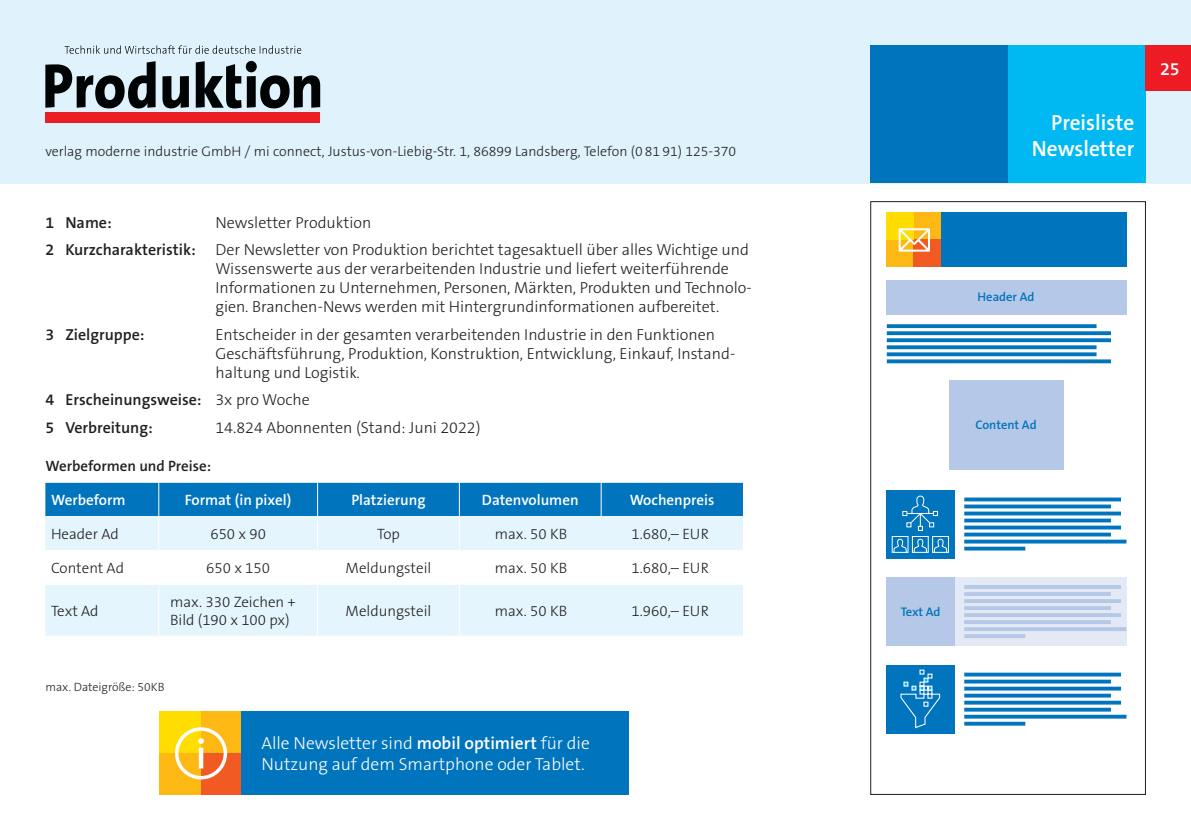
<style>
.page{position:relative;width:1191px;height:840px;background:#fff}
.page>*{position:absolute;margin:0;border:0;box-sizing:border-box;transform-origin:0 0}
.t1{font:600 22px/26.4px "The Sans Os F";color:#fff;text-align:right}
.t2{font:600 18px "The Sans Os F";color:#fff}
.t3{font:300 17.6px/21px "The Sans Os F";color:#fff}
.t4{font:300 16px/19px "The Sans Os F";color:#231f20}
.t5{font:600 16px/27.6px "The Sans Os F";color:#231f20}
.t6{font:300 15px/18px "The Sans Os F";color:#231f20}
.t7{font:600 15px "The Sans Os F";color:#fff}
.t8{font:600 15px "The Sans Os F";color:#231f20}
.t9{font:300 14px "The Sans Os F";color:#231f20}
.t10{font:600 12.6px "The Sans Os F";color:#0074bc}
.t11{font:300 12px "The Sans Os F";color:#231f20}
.s1{font-weight:600}
.s2{font-weight:300}
</style>
<div class="page">
<div style="left:0;top:0;width:1191px;height:183px;background:#e0f3fd"></div>
<div style="left:1008px;top:45px;width:137px;height:138px;background:#00b9f2"></div>
<div style="left:870px;top:45px;width:138px;height:138px;background:#0074bc"></div>
<div style="left:1145px;top:45px;width:46px;height:46px;background:#ed1c24"></div>
<div style="left:45px;top:112px;width:275px;height:11px;background:#ec1e24"></div>
<svg style="left:45px;top:61px;width:275px;height:47px"></svg>
<div style="left:246px;top:61px;width:11px;height:11px;background:#000303;border-radius:50%"></div>
<svg style="left:65px;top:45px;width:236px;height:9px"></svg>
<svg style="left:45px;top:482px;width:698px;height:67px;background:#72b4dc"></svg>
<div style="left:45px;top:585px;width:698px;height:50px;background:#e4f5fd"></div>
<hr style="left:158px;top:482px;width:1px;height:34px;background:#fff">
<hr style="left:317px;top:482px;width:1px;height:34px;background:#fff">
<hr style="left:45px;top:516px;width:114px;height:1px;background:#fff">
<hr style="left:159px;top:516px;width:158px;height:1px;background:#fff">
<hr style="left:158px;top:517px;width:1px;height:32px;background:#fff">
<hr style="left:317px;top:516px;width:142px;height:1px;background:#fff">
<hr style="left:317px;top:517px;width:1px;height:32px;background:#fff">
<hr style="left:459px;top:516px;width:142px;height:1px;background:#fff">
<hr style="left:459px;top:517px;width:1px;height:32px;background:#fff">
<hr style="left:601px;top:516px;width:142px;height:1px;background:#fff">
<hr style="left:158px;top:584px;width:1px;height:51px;background:#fff">
<hr style="left:317px;top:584px;width:1px;height:51px;background:#fff">
<hr style="left:459px;top:584px;width:1px;height:51px;background:#fff">
<hr style="left:459px;top:482px;width:1px;height:34px;background:#fff">
<hr style="left:600px;top:482px;width:1px;height:34px;background:#fff">
<svg style="left:954px;top:577px;width:172px;height:68px;background:#dce3f3"></svg>
<div style="left:886px;top:212px;width:54px;height:54px;background:#fdb813"></div>
<div style="left:913px;top:239px;width:27px;height:27px;background:#f15a22"></div>
<div style="left:886px;top:212px;width:27px;height:27px;background:#fd0"></div>
<div style="left:940px;top:212px;width:186px;height:54px;background:#0074bc"></div>
<svg style="left:898px;top:228px;width:32px;height:23px"></svg>
<svg style="left:886px;top:324px;width:210px;height:4px"></svg>
<svg style="left:886px;top:331px;width:225px;height:4px"></svg>
<svg style="left:886px;top:338px;width:225px;height:4px"></svg>
<svg style="left:886px;top:352px;width:210px;height:4px"></svg>
<svg style="left:886px;top:359px;width:225px;height:4px"></svg>
<svg style="left:886px;top:345px;width:210px;height:4px"></svg>
<div style="left:886px;top:280px;width:240px;height:34px;background:#b5c8e7"></div>
<div style="left:949px;top:379px;width:114px;height:90px;background:#b5c8e7"></div>
<svg style="left:964px;top:497px;width:157px;height:4px"></svg>
<svg style="left:964px;top:504px;width:147px;height:4px"></svg>
<svg style="left:964px;top:511px;width:157px;height:4px"></svg>
<svg style="left:964px;top:518px;width:147px;height:4px"></svg>
<svg style="left:964px;top:525px;width:157px;height:4px"></svg>
<svg style="left:964px;top:532px;width:147px;height:4px"></svg>
<svg style="left:964px;top:539px;width:162px;height:4px"></svg>
<svg style="left:964px;top:546px;width:61px;height:4px"></svg>
<svg style="left:964px;top:584px;width:157px;height:4px"></svg>
<svg style="left:964px;top:591px;width:147px;height:4px"></svg>
<svg style="left:964px;top:598px;width:157px;height:4px"></svg>
<svg style="left:964px;top:605px;width:147px;height:4px"></svg>
<svg style="left:964px;top:612px;width:157px;height:4px"></svg>
<svg style="left:964px;top:619px;width:147px;height:4px"></svg>
<hr style="left:964px;top:627px;width:162px;height:3px;background:#b5c8e7">
<hr style="left:964px;top:634px;width:61px;height:3px;background:#b5c8e7">
<svg style="left:964px;top:672px;width:157px;height:4px"></svg>
<svg style="left:964px;top:679px;width:147px;height:4px"></svg>
<svg style="left:964px;top:686px;width:157px;height:4px"></svg>
<svg style="left:964px;top:693px;width:147px;height:4px"></svg>
<svg style="left:964px;top:700px;width:157px;height:4px"></svg>
<svg style="left:964px;top:707px;width:147px;height:4px"></svg>
<svg style="left:964px;top:714px;width:162px;height:4px"></svg>
<svg style="left:964px;top:721px;width:61px;height:4px"></svg>
<div style="left:886px;top:489px;width:68px;height:69px;background:#0074bc"></div>
<div style="left:886px;top:577px;width:68px;height:68px;background:#b5c8e7"></div>
<div style="left:886px;top:664px;width:68px;height:69px;background:#0074bc"></div>
<svg style="left:893px;top:495px;width:54px;height:57px"></svg>
<div style="left:932px;top:535px;width:17px;height:17px;border:1px solid #fff"></div>
<svg style="left:900px;top:669px;width:40px;height:59px"></svg>
<div style="left:870px;top:201px;width:275px;height:593px;border:1px solid #231f20"></div>
<div style="left:160px;top:710px;width:83px;height:84px;background:#fdb813"></div>
<div style="left:201px;top:752px;width:42px;height:42px;background:#f15a22"></div>
<div style="left:160px;top:710px;width:41px;height:42px;background:#fd0"></div>
<div style="left:241px;top:710px;width:387px;height:84px;background:#0074bc"></div>
<svg style="left:198px;top:738px;width:6px;height:5px"></svg>
<hr style="left:199px;top:747px;width:4px;height:21px;background:#fff">
<div style="left:175px;top:726px;width:52px;height:53px;border:4px solid #fff;border-radius:50%"></div>
<p class="t9" style="left:45px;top:144px;width:692px">verlag moderne industrie GmbH / mi connect, Justus-von-Liebig-Str. 1, 86899 Landsberg, Telefon (0 81 91) 125-370</p>
<p class="t4" style="left:45px;top:209px;width:705px;line-height:27.6px;text-indent:170px">Newsletter Produktion<br><span class="s1">2 Kurzcharakteristik:</span> Der Newsletter von Produktion berichtet tagesaktuell über alles Wichtige und</p>
<p class="t4" style="left:215px;top:260px;width:538px">Wissenswerte aus der verarbeitenden Industrie und liefert weiterführende<br>Informationen zu Unternehmen, Personen, Märkten, Produkten und Technolo&shy;gien. Branchen-News werden mit Hintergrundinformationen aufbereitet.</p>
<p class="t5" style="left:45px;top:321px;width:101px">3 Zielgruppe:</p>
<p class="t4" style="left:215px;top:325px;width:521px">Entscheider in der gesamten verarbeitenden Industrie in den Funktionen<br>Geschäftsführung, Produktion, Konstruktion, Entwicklung, Einkauf, Instand&shy;haltung und Logistik.</p>
<p class="t5" style="left:45px;top:386px;width:266px">4 Erscheinungsweise: <span class="s2">3x pro Woche<br></span>5 Verbreitung:</p>
<p class="t5" style="left:45px;top:209px;width:68px">1 Name:</p>
<p class="t4" style="left:215px;top:418px;width:266px">14.824 Abonnenten (Stand: Juni 2022)</p>
<p class="t8" style="left:45px;top:458px;width:167px">Werbeformen und Preise:</p>
<p class="t7" style="left:51px;top:492px;width:76px">Werbeform</p>
<p class="t7" style="left:185px;top:492px;width:108px">Format (in pixel)</p>
<p class="t7" style="left:351px;top:492px;width:76px">Platzierung</p>
<p class="t7" style="left:482px;top:492px;width:98px">Datenvolumen</p>
<p class="t7" style="left:630px;top:492px;width:86px">Wochenpreis</p>
<p class="t6" style="left:51px;top:525px;width:69px">Header Ad</p>
<p class="t6" style="left:210px;top:525px;width:57px">650 x 90</p>
<p class="t6" style="left:377px;top:525px;width:24px">Top</p>
<p class="t6" style="left:495px;top:525px;width:74px">max. 50 KB</p>
<p class="t6" style="left:631px;top:525px;width:79px">1.680,– EUR</p>
<p class="t6" style="left:51px;top:559px;width:75px">Content Ad</p>
<p class="t6" style="left:206px;top:559px;width:65px">650 x 150</p>
<p class="t6" style="left:345px;top:559px;width:87px">Meldungsteil</p>
<p class="t6" style="left:495px;top:559px;width:74px">max. 50 KB</p>
<p class="t6" style="left:631px;top:559px;width:79px">1.680,– EUR</p>
<p class="t6" style="left:51px;top:602px;width:49px">Text Ad</p>
<p class="t6" style="left:170px;top:593px;width:127px">max. 330 Zeichen +<br>Bild (190 x 100 px)</p>
<p class="t6" style="left:345px;top:602px;width:87px">Meldungsteil</p>
<p class="t6" style="left:495px;top:602px;width:74px">max. 50 KB</p>
<p class="t6" style="left:631px;top:602px;width:79px">1.960,– EUR</p>
<p class="t11" style="left:45px;top:680px;width:121px">max. Dateigröße: 50KB</p>
<p class="t3" style="left:261px;top:732px;width:330px">Alle Newsletter sind <span class="s1">mobil optimiert</span> für die<br>Nutzung auf dem Smartphone oder Tablet.</p>
<h1 class="t1" style="left:1031px;top:110px;width:104px">Preisliste<br>Newsletter</h1>
<p class="t2" style="left:1160px;top:60px;width:21px">25</p>
<p class="t10" style="left:977px;top:291px;width:58px">Header Ad</p>
<p class="t10" style="left:975px;top:418px;width:63px">Content Ad</p>
<p class="t10" style="left:900px;top:605px;width:41px">Text Ad</p>
</div>
